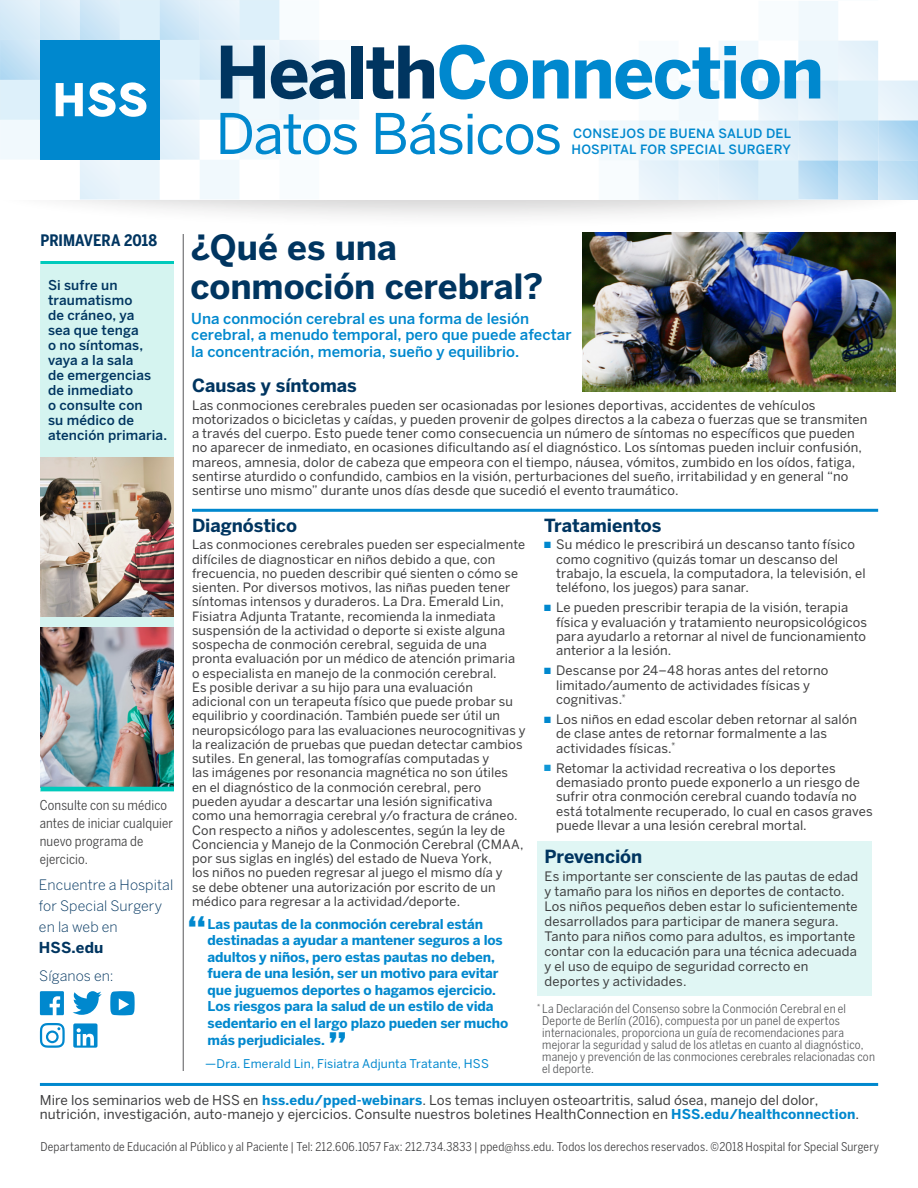
<style>
.page{position:relative;width:918px;height:1188px;background:#fff}
.page>*{position:absolute;margin:0;border:0;box-sizing:border-box;transform-origin:0 0}
.t1{font:700 71.4px "Benton Sans";letter-spacing:-.025em;color:#0088ce}
.t2{font:55.5px "Benton Sans";letter-spacing:-.03em;color:#0088ce}
.Benton_9_12_body_cop{font:700 37.5px "Benton Sans";color:#0088ce}
.blue_Headline{font:700 34.5px "Benton Sans";letter-spacing:-.005em;color:#003560}
.Benton_9_12_body_cop-2{font:700 18px "Benton Sans";letter-spacing:-.005em;color:#003560}
._1_Secondary_Utopia{font:700 15.75px "Benton Sans Condensed";color:#003560}
.Benton_9_12_body_cop-3{font:500 15px/16.5px "Benton Sans";color:#0088ce}
.darkblue_text_subhea{font:700 15px "Benton Sans";letter-spacing:.005em;color:#003560}
.darkblue_text_subhea-2{font:300 14.25px/21px "Benton Sans";letter-spacing:.005em;color:#003560}
.Benton_9_12_body_cop-4{font:700 13.5px/16.6px "Benton Sans";letter-spacing:-.01em;color:#0088ce}
.Benton_9_12_body_cop-5{font:13.5px/14.2px "Benton Sans";letter-spacing:.005em;color:#3e3e3f}
.blue_Headline-2{font:500 13.5px/15px "Benton Sans";letter-spacing:.01em;color:#003560}
.Benton_9_12_body_cop-6{font:13.5px/18px "Benton Sans Condensed";letter-spacing:.01em;color:#3e3e3f}
.Benton_9_12_body_cop-7{font:12.9px/14.2px "Benton Sans";letter-spacing:.01em;color:#3e3e3f}
.Benton_9_12_body_cop-8{font:12.75px/14.2px "Benton Sans";letter-spacing:.01em;color:#3e3e3f}
.t3{font:500 12.75px/16.5px "Benton Sans";letter-spacing:.015em;color:#0088ce}
.Benton_9_12_body_cop-9{font:12px/12px "Benton Sans Condensed";letter-spacing:.015em;color:#57585a}
.Benton_9_12_body_cop-10{font:12px "Benton Sans Condensed";letter-spacing:.015em;color:#3e3e3f}
.Benton_9_12_body_cop-11{font:12px "Benton Sans";letter-spacing:.01em;color:#0088ce}
.s1{color:#003560}
.s2{color:#0088ce}
.s3{color:#1097d6}
.s4{font-weight:700;color:#0088ce}
</style>
<div class="page">
<div style="left:0;top:127px;width:918px;height:103px;background:#231f20;opacity:.2"></div>
<div style="left:0;top:98px;width:917px;height:101px;background:#fff"></div>
<svg style="left:559px;top:1px;width:359px;height:199px"></svg>
<svg style="left:0;top:0;width:399px;height:200px"></svg>
<div style="left:40px;top:261px;width:134px;height:531px;background:#d5f4f0"></div>
<img style="left:40px;top:458px;width:134px;height:158px">
<img style="left:40px;top:627px;width:134px;height:160px">
<hr style="left:40px;top:1083px;width:838px;height:3px;background:#0088ce">
<hr style="left:40px;top:261px;width:134px;height:3px;background:#00cabc">
<hr style="left:40px;top:787px;width:134px;height:4px;background:#00cabc">
<hr style="left:183px;top:234px;width:1px;height:837px;background:#57585a">
<hr style="left:192px;top:509px;width:686px;height:3px;background:#0088ce">
<div style="left:537px;top:842px;width:334px;height:154px;background:#e0f6f4"></div>
<div style="left:40px;top:991px;width:24px;height:24px;background:#0088ce"></div>
<svg style="left:50px;top:996px;width:10px;height:20px"></svg>
<svg style="left:73px;top:991px;width:29px;height:24px"></svg>
<div style="left:73px;top:1023px;width:25px;height:25px;background:#0088ce;border-radius:2px"></div>
<svg style="left:77px;top:1028px;width:17px;height:18px"></svg>
<svg style="left:110px;top:991px;width:25px;height:24px"></svg>
<svg style="left:40px;top:1023px;width:25px;height:25px"></svg>
<img style="left:583px;top:232px;width:313px;height:160px">
<h1 class="t1" style="left:215px;top:28px;width:610px"><span class="s1">Health</span>Connection</h1>
<h2 class="t2" style="left:215px;top:100px;width:348px">Datos Básicos</h2>
<p class="t3" style="left:571px;top:125px;width:221px">CONSEJOS DE BUENA SALUD DEL<br>HOSPITAL FOR SPECIAL SURGERY</p>
<p class="_1_Secondary_Utopia" style="left:40px;top:230px;width:118px">PRIMAVERA 2018</p>
<p class="blue_Headline-2" style="left:48px;top:277px;width:121px">Si sufre un traumatismo<br>de cráneo, ya<br>sea que tenga<br>o no síntomas, vaya a la sala<br>de emergencias de inmediato<br>o consulte con<br>su médico de atención primaria.</p>
<p class="Benton_9_12_body_cop-6" style="left:40px;top:796px;width:135px">Consulte con su médico antes de iniciar cualquier nuevo programa de ejercicio.</p>
<p class="darkblue_text_subhea-2" style="left:39px;top:875px;width:136px">Encuentre a Hospital for Special Surgery en la web en</p>
<p class="darkblue_text_subhea" style="left:39px;top:938px;width:66px">HSS.edu</p>
<p class="darkblue_text_subhea-2" style="left:39px;top:965px;width:76px">Síganos en:</p>
<p class="blue_Headline" style="left:191px;top:225px;width:208px">¿Qué es una</p>
<p class="blue_Headline" style="left:191px;top:265px;width:354px">conmoción cerebral?</p>
<p class="Benton_9_12_body_cop-3" style="left:191px;top:310px;width:382px">Una conmoción cerebral es una forma de lesión cerebral, a menudo temporal, pero que puede afectar la concentración, memoria, sueño y equilibrio.</p>
<p class="Benton_9_12_body_cop-2" style="left:192px;top:374px;width:166px">Causas y síntomas</p>
<p class="Benton_9_12_body_cop-7" style="left:192px;top:398px;width:677px">Las conmociones cerebrales pueden ser ocasionadas por lesiones deportivas, accidentes de vehículos motorizados o bicicletas y caídas, y pueden provenir de golpes directos a la cabeza o fuerzas que se transmiten a través del cuerpo. Esto puede tener como consecuencia un número de síntomas no específicos que pueden no aparecer de inmediato, en ocasiones dificultando así el diagnóstico. Los síntomas pueden incluir confusión, mareos, amnesia, dolor de cabeza que empeora con el tiempo, náusea, vómitos, zumbido en los oídos, fatiga, sentirse aturdido o confundido, cambios en la visión, perturbaciones del sueño, irritabilidad y en general “no sentirse uno mismo” durante unos días desde que sucedió el evento traumático.</p>
<p class="Benton_9_12_body_cop-2" style="left:192px;top:514px;width:107px">Diagnóstico</p>
<p class="Benton_9_12_body_cop-8" style="left:192px;top:538px;width:335px">Las conmociones cerebrales pueden ser especialmente difíciles de diagnosticar en niños debido a que, con frecuencia, no pueden describir qué sienten o cómo se sienten. Por diversos motivos, las niñas pueden tener síntomas intensos y duraderos. La Dra. Emerald Lin, Fisiatra Adjunta Tratante, recomienda la inmediata suspensión de la actividad o deporte si existe alguna sospecha de conmoción cerebral, seguida de una pronta evaluación por un médico de atención primaria o especialista en manejo de la conmoción cerebral.<br>Es posible derivar a su hijo para una evaluación adicional con un terapeuta físico que puede probar su equilibrio y coordinación. También puede ser útil un neuropsicólogo para las evaluaciones neurocognitivas y la realización de pruebas que puedan detectar cambios sutiles. En general, las tomografías computadas y<br>las imágenes por resonancia magnética no son útiles en el diagnóstico de la conmoción cerebral, pero pueden ayudar a descartar una lesión significativa como una hemorragia cerebral y/o fractura de cráneo.<br>Con respecto a niños y adolescentes, según la ley de Conciencia y Manejo de la Conmoción Cerebral (CMAA, por sus siglas en inglés) del estado de Nueva York,<br>los niños no pueden regresar al juego el mismo día y<br>se debe obtener una autorización por escrito de un médico para regresar a la actividad/deporte.</p>
<p class="Benton_9_12_body_cop" style="left:187px;top:907px;width:21px">“</p>
<p class="Benton_9_12_body_cop-4" style="left:208px;top:916px;width:302px">Las pautas de la conmoción cerebral están destinadas a ayudar a mantener seguros a los adultos y niños, pero estas pautas no deben, fuera de una lesión, ser un motivo para evitar que juguemos deportes o hagamos ejercicio.<br>Los riesgos para la salud de un estilo de vida sedentario en el largo plazo pueden ser mucho más perjudiciales.</p>
<p class="Benton_9_12_body_cop-11" style="left:187px;top:1056px;width:303px">-—Dra. Emerald Lin, Fisiatra Adjunta Tratante, HSS</p>
<p class="Benton_9_12_body_cop" style="left:328px;top:1023px;width:21px">”</p>
<p class="Benton_9_12_body_cop-2" style="left:544px;top:514px;width:119px">Tratamientos</p>
<p class="Benton_9_12_body_cop-7" style="left:556px;top:538px;width:311px;text-indent:-12px"><span class="s2">■</span> Su médico le prescribirá un descanso tanto físico como cognitivo (quizás tomar un descanso del trabajo, la escuela, la computadora, la televisión, el teléfono, los juegos) para sanar.</p>
<p class="Benton_9_12_body_cop-7" style="left:556px;top:601px;width:312px;text-indent:-12px"><span class="s2">■</span> Le pueden prescribir terapia de la visión, terapia física y evaluación y tratamiento neuropsicológicos para ayudarlo a retornar al nivel de funcionamiento anterior a la lesión.</p>
<p class="Benton_9_12_body_cop-7" style="left:556px;top:664px;width:274px;text-indent:-12px"><span class="s2">■</span> Descanse por 24–48 horas antes del retorno limitado/aumento de actividades físicas y cognitivas.<sup>*</sup></p>
<p class="Benton_9_12_body_cop-7" style="left:556px;top:712px;width:303px;text-indent:-12px"><span class="s2">■</span> Los niños en edad escolar deben retornar al salón de clase antes de retornar formalmente a las actividades físicas.<sup>*</sup></p>
<p class="Benton_9_12_body_cop-7" style="left:556px;top:761px;width:318px;text-indent:-12px"><span class="s3">■</span> Retomar la actividad recreativa o los deportes demasiado pronto puede exponerlo a un riesgo de sufrir otra conmoción cerebral cuando todavía no está totalmente recuperado, lo cual en casos graves puede llevar a una lesión cerebral mortal.</p>
<p class="Benton_9_12_body_cop-2" style="left:545px;top:845px;width:99px">Prevención</p>
<p class="Benton_9_12_body_cop-7" style="left:545px;top:869px;width:315px;line-height:15px">Es importante ser consciente de las pautas de edad y tamaño para los niños en deportes de contacto.<br>Los niños pequeños deben estar lo suficientemente desarrollados para participar de manera segura.<br>Tanto para niños como para adultos, es importante contar con la educación para una técnica adecuada y el uso de equipo de seguridad correcto en deportes y actividades.</p>
<p class="Benton_9_12_body_cop-9" style="left:542px;top:1002px;width:334px;text-indent:-5px"><sup>*</sup> La Declaración del Consenso sobre la Conmoción Cerebral en el Deporte de Berlín (2016), compuesta por un panel de expertos internacionales, proporciona un guía de recomendaciones para mejorar la seguridad y salud de los atletas en cuanto al diagnóstico, manejo y prevención de las conmociones cerebrales relacionadas con el deporte.</p>
<p class="Benton_9_12_body_cop-5" style="left:40px;top:1093px;width:821px">Mire los seminarios web de HSS en <span class="s4">hss.edu/pped-webinars</span>. Los temas incluyen osteoartritis, salud ósea, manejo del dolor, nutrición, investigación, auto-manejo y ejercicios. Consulte nuestros boletines HealthConnection en <span class="s4">HSS.edu/healthconnection</span>.</p>
<p class="Benton_9_12_body_cop-10" style="left:40px;top:1140px;width:840px">Departamento de Educación al Público y al Paciente | Tel: 212.606.1057 Fax: 212.734.3833 | pped@hss.edu. Todos los derechos reservados. © 2018 Hospital for Special Surgery</p>
</div>
